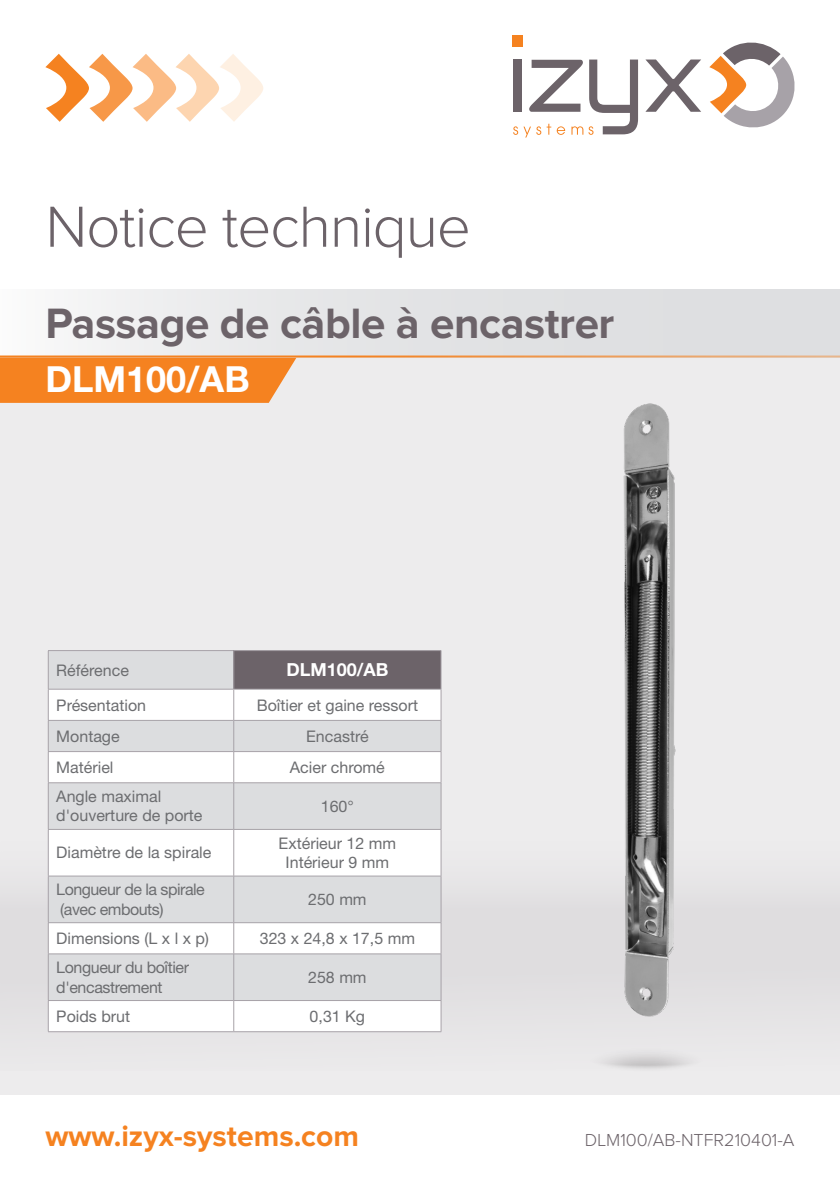
<style>
.page{position:relative;width:840px;height:1191px;background:#fff}
.page>*{position:absolute;margin:0;border:0;box-sizing:border-box;transform-origin:0 0}
.Titre_fiche{font:300 60px "Proxima Nova";letter-spacing:-.02em;color:#6c6369}
.Titre_fiche-2{font:700 44px "Proxima Nova";letter-spacing:-.01em;color:#6c6369}
.Sous-titre-fiche{font:700 36px "Helvetica Neue LT Std";color:#fff}
.Titre_fiche-3{font:700 30px "Proxima Nova";color:#f58220}
.Titre_fiche-4{font:300 18px "Proxima Nova";color:#6c6369}
.tableau_titre{font:700 18px "Helvetica Neue LT Std";color:#fff}
.tableau-tete-ligne{font:16px/19.2px "Helvetica Neue LT Std";color:#6c6d70}
.tableau_centre{font:16px/19.2px "Helvetica Neue LT Std";color:#6c6d70;text-align:center}
.tableau-tete-ligne-2{font:16px/19.2px "Helvetica Neue LT Std";letter-spacing:-.03em;color:#6c6d70}
.tableau-tete-ligne-3{font:16px/19.2px "Helvetica Neue LT Std";letter-spacing:-.025em;color:#6c6d70}
</style>
<div class="page">
<div style="left:0;top:356px;width:839px;height:738px;background:#edeced"></div>
<div style="left:0;top:829px;width:839px;height:242px;background:#e6e4e6"></div>
<svg style="left:0;top:357px;width:296px;height:46px;background:#f4872b"></svg>
<div style="left:0;top:289px;width:839px;height:68px;background:linear-gradient(to right,#f3f4f4,#d8dadc)"></div>
<hr style="left:0;top:355px;width:839px;height:2px;background:#f58220">
<div style="left:511px;top:35px;width:11px;height:11px;background:#f58220"></div>
<svg style="left:645px;top:59px;width:55px;height:53px"></svg>
<svg style="left:709px;top:42px;width:86px;height:86px"></svg>
<svg style="left:513px;top:60px;width:124px;height:77px"></svg>
<svg style="left:45px;top:54px;width:218px;height:68px"></svg>
<img style="left:623px;top:403px;width:53px;height:614px">
<svg style="left:585px;top:1044px;width:121px;height:29px"></svg>
<div style="left:49px;top:651px;width:184px;height:38px;background:#dcdddf"></div>
<div style="left:234px;top:650px;width:207px;height:39px;background:#6c6369"></div>
<svg style="left:49px;top:690px;width:391px;height:341px;fill:#dcdddf"></svg>
<hr style="left:48px;top:650px;width:186px;height:1px;background:#a7a2a8">
<hr style="left:48px;top:651px;width:1px;height:38px;background:#a7a2a8">
<hr style="left:234px;top:650px;width:207px;height:1px;background:#a7a2a8">
<hr style="left:233px;top:651px;width:1px;height:38px;background:#a7a2a8">
<hr style="left:440px;top:651px;width:1px;height:38px;background:#a7a2a8">
<hr style="left:48px;top:689px;width:186px;height:1px;background:#a7a2a8">
<hr style="left:48px;top:689px;width:1px;height:31px;background:#a7a2a8">
<hr style="left:234px;top:689px;width:207px;height:1px;background:#a7a2a8">
<hr style="left:233px;top:689px;width:1px;height:31px;background:#a7a2a8">
<hr style="left:440px;top:689px;width:1px;height:31px;background:#a7a2a8">
<hr style="left:48px;top:720px;width:186px;height:1px;background:#a7a2a8">
<hr style="left:48px;top:720px;width:1px;height:31px;background:#a7a2a8">
<hr style="left:234px;top:720px;width:207px;height:1px;background:#a7a2a8">
<hr style="left:233px;top:720px;width:1px;height:31px;background:#a7a2a8">
<hr style="left:440px;top:720px;width:1px;height:31px;background:#a7a2a8">
<hr style="left:48px;top:751px;width:186px;height:1px;background:#a7a2a8">
<hr style="left:48px;top:752px;width:1px;height:30px;background:#a7a2a8">
<hr style="left:234px;top:751px;width:207px;height:1px;background:#a7a2a8">
<hr style="left:233px;top:752px;width:1px;height:30px;background:#a7a2a8">
<hr style="left:440px;top:752px;width:1px;height:30px;background:#a7a2a8">
<hr style="left:48px;top:782px;width:186px;height:1px;background:#a7a2a8">
<hr style="left:48px;top:783px;width:1px;height:46px;background:#a7a2a8">
<hr style="left:234px;top:782px;width:207px;height:1px;background:#a7a2a8">
<hr style="left:233px;top:783px;width:1px;height:46px;background:#a7a2a8">
<hr style="left:440px;top:783px;width:1px;height:46px;background:#a7a2a8">
<hr style="left:48px;top:829px;width:186px;height:1px;background:#a7a2a8">
<hr style="left:48px;top:829px;width:1px;height:46px;background:#a7a2a8">
<hr style="left:234px;top:829px;width:207px;height:1px;background:#a7a2a8">
<hr style="left:233px;top:829px;width:1px;height:46px;background:#a7a2a8">
<hr style="left:440px;top:829px;width:1px;height:46px;background:#a7a2a8">
<hr style="left:48px;top:875px;width:186px;height:1px;background:#a7a2a8">
<hr style="left:48px;top:876px;width:1px;height:46px;background:#a7a2a8">
<hr style="left:234px;top:875px;width:207px;height:1px;background:#a7a2a8">
<hr style="left:233px;top:876px;width:1px;height:46px;background:#a7a2a8">
<hr style="left:440px;top:876px;width:1px;height:46px;background:#a7a2a8">
<hr style="left:48px;top:922px;width:186px;height:1px;background:#a7a2a8">
<hr style="left:48px;top:923px;width:1px;height:30px;background:#a7a2a8">
<hr style="left:234px;top:922px;width:207px;height:1px;background:#a7a2a8">
<hr style="left:233px;top:923px;width:1px;height:30px;background:#a7a2a8">
<hr style="left:440px;top:923px;width:1px;height:30px;background:#a7a2a8">
<hr style="left:48px;top:953px;width:186px;height:1px;background:#a7a2a8">
<hr style="left:48px;top:954px;width:1px;height:46px;background:#a7a2a8">
<hr style="left:234px;top:953px;width:207px;height:1px;background:#a7a2a8">
<hr style="left:233px;top:954px;width:1px;height:46px;background:#a7a2a8">
<hr style="left:440px;top:954px;width:1px;height:46px;background:#a7a2a8">
<hr style="left:48px;top:1000px;width:186px;height:1px;background:#a7a2a8">
<hr style="left:48px;top:1000px;width:1px;height:31px;background:#a7a2a8">
<hr style="left:234px;top:1000px;width:207px;height:1px;background:#a7a2a8">
<hr style="left:233px;top:1000px;width:1px;height:31px;background:#a7a2a8">
<hr style="left:440px;top:1000px;width:1px;height:31px;background:#a7a2a8">
<hr style="left:48px;top:1031px;width:186px;height:1px;background:#a7a2a8">
<hr style="left:234px;top:1031px;width:207px;height:1px;background:#a7a2a8">
<p class="Titre_fiche" style="left:45px;top:199px;width:426px">Notice technique</p>
<p class="Titre_fiche-2" style="left:45px;top:303px;width:570px">Passage de câble à encastrer</p>
<p class="Sous-titre-fiche" style="left:45px;top:357px;width:206px">DLM100/AB</p>
<p class="tableau-tete-ligne" style="left:56px;top:660px;width:74px">Référence</p>
<p class="tableau_titre" style="left:286px;top:659px;width:104px">DLM100/AB</p>
<p class="tableau-tete-ligne" style="left:56px;top:695px;width:91px">Présentation</p>
<p class="tableau_centre" style="left:256px;top:695px;width:163px">Boîtier et gaine ressort</p>
<p class="tableau-tete-ligne" style="left:56px;top:726px;width:65px">Montage</p>
<p class="tableau_centre" style="left:306px;top:726px;width:64px">Encastré</p>
<p class="tableau-tete-ligne" style="left:56px;top:757px;width:59px">Matériel</p>
<p class="tableau_centre" style="left:290px;top:757px;width:96px">Acier chromé</p>
<p class="tableau-tete-ligne" style="left:56px;top:786px;width:148px">Angle maximal d'ouverture de porte</p>
<p class="tableau_centre" style="left:320px;top:796px;width:35px">160°</p>
<p class="tableau-tete-ligne" style="left:56px;top:843px;width:156px">Diamètre de la spirale</p>
<p class="tableau_centre" style="left:278px;top:833px;width:119px">Extérieur 12 mm<br>Intérieur 9 mm</p>
<p class="tableau-tete-ligne-2" style="left:56px;top:880px;width:150px">Longueur de la spirale (avec embouts)</p>
<p class="tableau_centre" style="left:308px;top:889px;width:60px">250 mm</p>
<p class="tableau-tete-ligne" style="left:56px;top:928px;width:154px">Dimensions (L x l x p)</p>
<p class="tableau_centre" style="left:259px;top:928px;width:157px">323 x 24,8 x 17,5 mm</p>
<p class="tableau-tete-ligne-3" style="left:56px;top:957px;width:134px">Longueur du boîtier d'encastrement</p>
<p class="tableau_centre" style="left:308px;top:967px;width:60px">258 mm</p>
<p class="tableau-tete-ligne" style="left:56px;top:1006px;width:75px">Poids brut</p>
<p class="tableau_centre" style="left:309px;top:1006px;width:57px">0,31 Kg</p>
<p class="Titre_fiche-3" style="left:45px;top:1122px;width:315px">www.izyx-systems.com</p>
<p class="Titre_fiche-4" style="left:584px;top:1131px;width:211px">DLM100/AB-NTFR210401-A</p>
</div>
